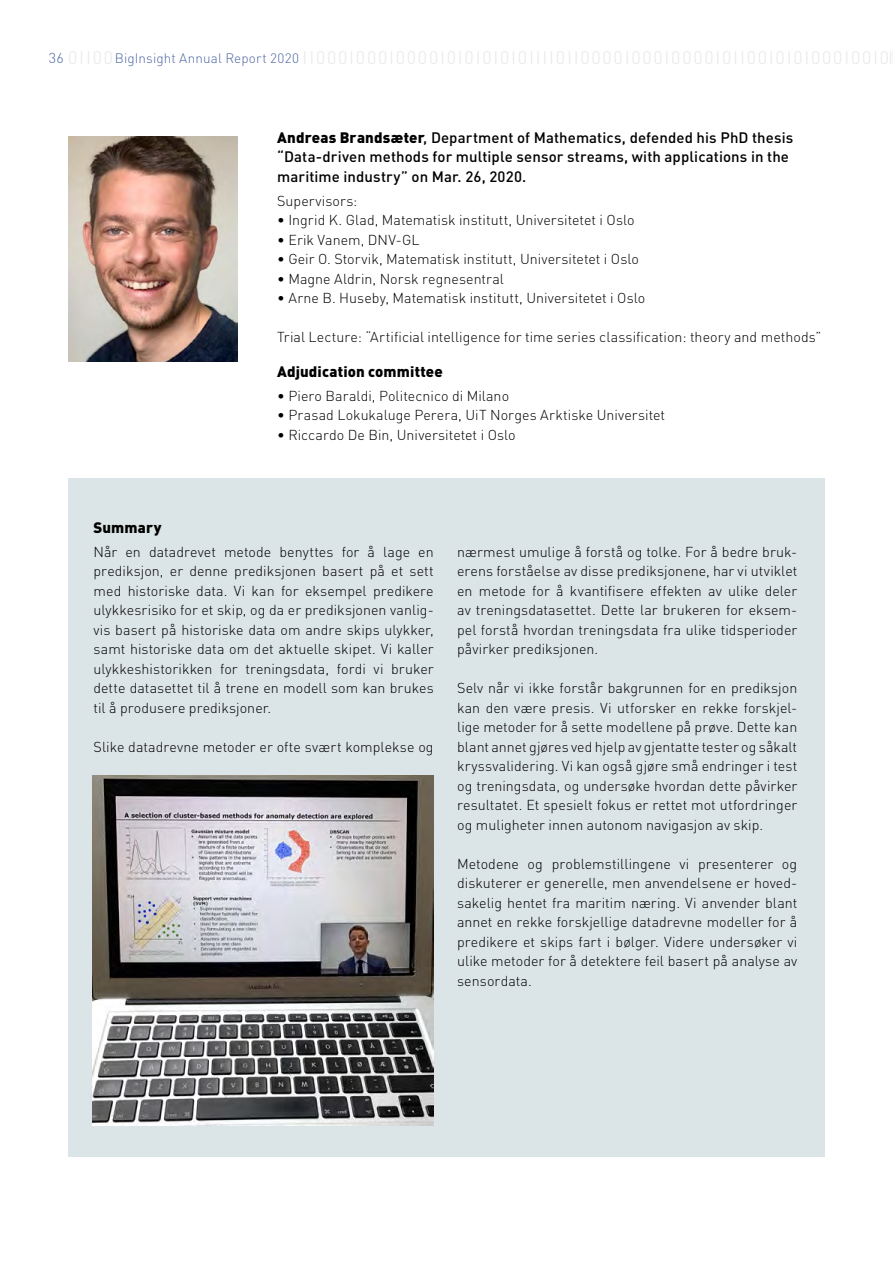
<style>
.page{position:relative;width:893px;height:1263px;background:#fff}
.page>*{position:absolute;margin:0;border:0;box-sizing:border-box;transform-origin:0 0}
.t1{font:500 15px/19.5px "DIN Pro";letter-spacing:.005em;color:#000}
.t2{font:900 15px "DIN Pro";letter-spacing:.01em;color:#000}
.t3{font:300 14.25px/19.5px "DIN Pro";letter-spacing:.005em;color:#000;text-align:justify}
.s1{font-weight:900}
</style>
<div class="page">
<div style="left:68px;top:479px;width:757px;height:678px;background:#dbe4e6"></div>
<img style="left:68px;top:137px;width:170px;height:225px">
<img style="left:92px;top:775px;width:342px;height:351px">
<p class="t1" style="left:277px;top:127px;width:518px"><span class="s1">Andreas Brandsæter</span>, Department of Mathematics, defended his PhD thesis “Data-driven methods for multiple sensor streams, with applications in the maritime industry” on Mar. 26, 2020.</p>
<p class="t3" style="left:277px;top:190px;width:82px">Supervisors:</p>
<p class="t3" style="left:277px;top:210px;width:359px">• Ingrid K. Glad, Matematisk institutt, Universitetet i Oslo</p>
<p class="t3" style="left:277px;top:229px;width:144px">• Erik Vanem, DNV-GL</p>
<p class="t3" style="left:277px;top:249px;width:363px">• Geir O. Storvik, Matematisk institutt, Universitetet i Oslo</p>
<p class="t3" style="left:277px;top:268px;width:228px">• Magne Aldrin, Norsk regnesentral</p>
<p class="t3" style="left:277px;top:288px;width:370px">• Arne B. Huseby, Matematisk institutt, Universitetet i Oslo</p>
<p class="t3" style="left:277px;top:327px;width:546px">Trial Lecture: “Artificial intelligence for time series classification: theory and methods”</p>
<p class="t2" style="left:277px;top:361px;width:167px">Adjudication committee</p>
<p class="t3" style="left:277px;top:385px;width:234px">• Piero Baraldi, Politecnico di Milano</p>
<p class="t3" style="left:277px;top:405px;width:390px">• Prasad Lokukaluge Perera, UiT Norges Arktiske Universitet</p>
<p class="t3" style="left:277px;top:424px;width:240px">• Riccardo De Bin, Universitetet i Oslo</p>
<p class="t2" style="left:94px;top:517px;width:70px">Summary</p>
<p class="t3" style="left:94px;top:541px;width:342px">Når en datadrevet metode benyttes for å lage en prediksjon, er denne prediksjonen basert på et sett med historiske data. Vi kan for eksempel predikere ulykkesrisiko for et skip, og da er prediksjonen vanlig&shy;vis basert på historiske data om andre skips ulykker, samt historiske data om det aktuelle skipet. Vi kaller ulykkeshistorikken for treningsdata, fordi vi bruker dette datasettet til å trene en modell som kan brukes til å produsere prediksjoner.</p>
<p class="t3" style="left:94px;top:736px;width:342px">Slike datadrevne metoder er ofte svært komplekse og</p>
<p class="t3" style="left:457px;top:541px;width:342px">nærmest umulige å forstå og tolke. For å bedre bruk&shy;erens forståelse av disse prediksjonene, har vi utviklet en metode for å kvantifisere effekten av ulike deler av treningsdatasettet. Dette lar brukeren for eksem&shy;pel forstå hvordan treningsdata fra ulike tidsperioder påvirker prediksjonen.</p>
<p class="t3" style="left:457px;top:678px;width:342px">Selv når vi ikke forstår bakgrunnen for en prediksjon kan den være presis. Vi utforsker en rekke forskjel&shy;lige metoder for å sette modellene på prøve. Dette kan blant annet gjøres ved hjelp av gjentatte tester og såkalt kryssvalidering. Vi kan også gjøre små endringer i test og treningsdata, og undersøke hvordan dette påvirker resultatet. Et spesielt fokus er rettet mot utfordringer og muligheter innen autonom navigasjon av skip.</p>
<p class="t3" style="left:457px;top:853px;width:342px">Metodene og problemstillingene vi presenterer og diskuterer er generelle, men anvendelsene er hoved&shy;sakelig hentet fra maritim næring. Vi anvender blant annet en rekke forskjellige datadrevne modeller for å predikere et skips fart i bølger. Videre undersøker vi ulike metoder for å detektere feil basert på analyse av sensordata.</p>
</div>
